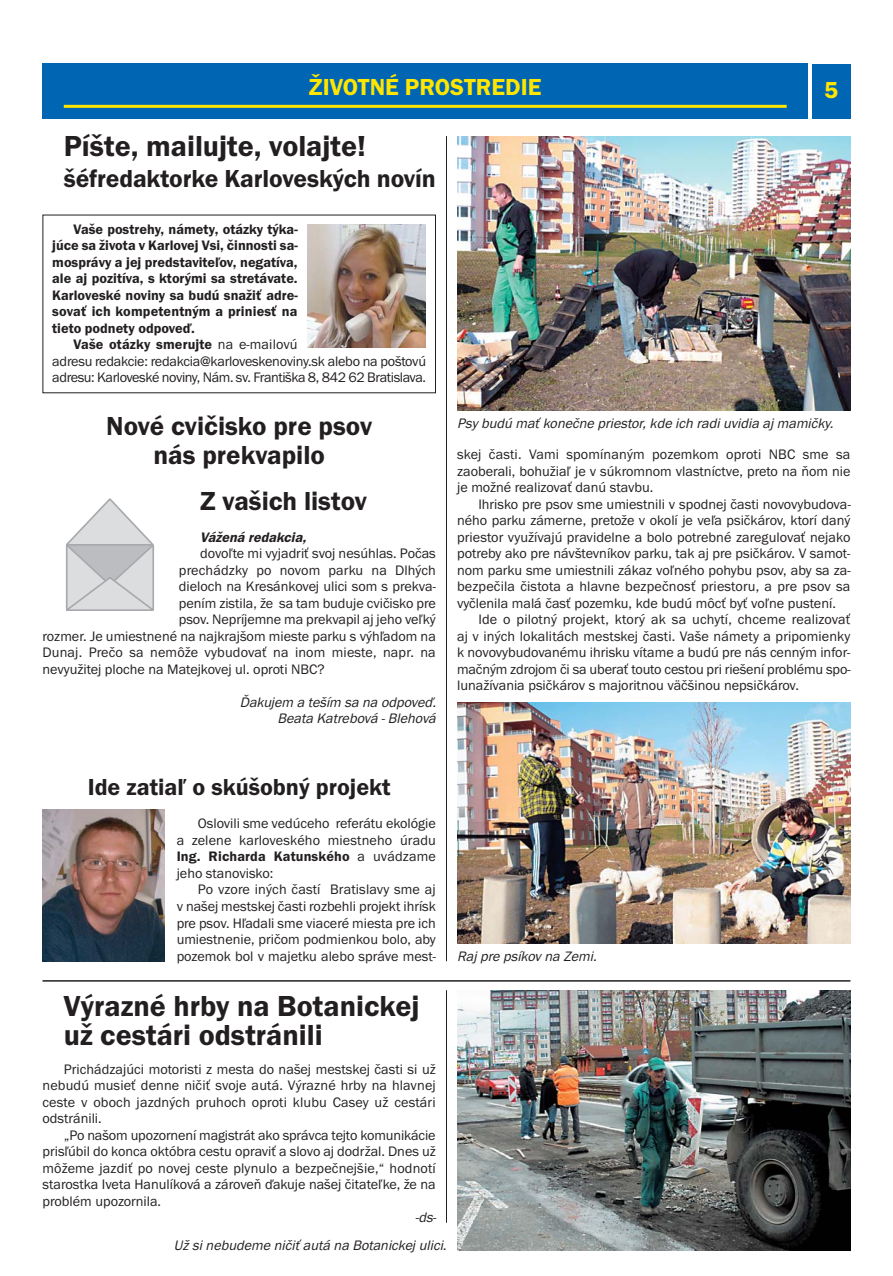
<style>
.page{position:relative;width:893px;height:1276px;background:#fff}
.page>*{position:absolute;margin:0;border:0;box-sizing:border-box;transform-origin:0 0}
.t1{font:600 30px/28.5px "Franklin Got Itc TCE";color:#231f20}
.t2{font:600 27px/28.5px "Franklin Got Itc TCE";color:#231f20;text-align:center}
.t3{font:600 25.5px "Franklin Got Itc TCE";letter-spacing:-.005em;color:#231f20}
.t4{font:600 24px "Franklin Got Itc TCE";color:#231f20}
.t5{font:600 24px "Franklin Got Itc TCE";color:#ffe600}
.t6{font:14.25px/16.5px "Franklin Got Itc TCE";color:#231f20;text-align:justify}
.t7{font:600 14.25px/16.5px "Franklin Got Itc TCE";letter-spacing:.01em;color:#231f20;text-align:justify}
.t8{font:italic 14.25px/16.5px "Franklin Got Itc TCE";color:#231f20;text-align:right}
.t9{font:14.25px/16.5px "Franklin Got Itc TCE";letter-spacing:-.03em;color:#231f20}
.t10{font:italic 600 14.25px "Franklin Got Itc TCE";color:#231f20}
.s1{font-weight:600}
</style>
<div class="page">
<div style="left:43px;top:64px;width:765px;height:55px;background:#0066b3"></div>
<hr style="left:64px;top:105px;width:723px;height:3px;background:#ffe600">
<div style="left:812px;top:64px;width:38px;height:54px;background:#0066b3"></div>
<hr style="left:43px;top:980px;width:807px;height:1px;background:#231f20">
<hr style="left:446px;top:990px;width:1px;height:232px;background:#231f20">
<svg style="left:65px;top:498px;width:89px;height:113px"></svg>
<hr style="left:446px;top:136px;width:1px;height:825px;background:#231f20">
<img style="left:307px;top:224px;width:118px;height:124px">
<img style="left:43px;top:810px;width:122px;height:151px">
<img style="left:457px;top:136px;width:393px;height:274px">
<img style="left:457px;top:702px;width:393px;height:241px">
<img style="left:457px;top:990px;width:393px;height:260px">
<h3 class="t5" style="left:309px;top:79px;width:234px">ŽIVOTNÉ PROSTREDIE</h3>
<h3 class="t5" style="left:824px;top:82px;width:16px">5</h3>
<h1 class="t1" style="left:64px;top:134px;width:304px">Píšte, mailujte, volajte!</h1>
<h3 class="t3" style="left:64px;top:170px;width:374px">šéfredaktorke Karloveských novín</h3>
<p class="t7" style="left:52px;top:222px;width:247px;text-indent:21px">Vaše postrehy, námety, otázky týka&shy;júce sa života v Karlovej Vsi, činnosti sa&shy;mosprávy a jej predstaviteľov, negatíva, ale aj pozitíva, s ktorými sa stretávate.<br>Karloveské noviny sa budú snažiť adre&shy;sovať ich kompetentným a priniesť na tieto podnety odpoveď.</p>
<p class="t9" style="left:52px;top:338px;width:375px;text-indent:21px"><span class="s1">Vaše otázky smerujte</span> na e-mailovú<br>adresu redakcie: redakcia@karloveske noviny.sk alebo na poš to vú adresu: Kar loveské noviny, Nám. sv. Františka 8, 842 62 Bratislava.</p>
<h2 class="t2" style="left:106px;top:414px;width:267px">Nové cvičisko pre psov nás prekvapilo</h2>
<h2 class="t2" style="left:200px;top:489px;width:168px">Z vašich listov</h2>
<p class="t10" style="left:200px;top:532px;width:110px">Vážená redakcia,</p>
<p class="t6" style="left:200px;top:547px;width:237px">dovoľte mi vyjadriť svoj nesúhlas. Počas</p>
<p class="t6" style="left:179px;top:563px;width:258px">prechádzky po novom parku na Dlhých</p>
<p class="t6" style="left:179px;top:580px;width:258px">dieloch na Kresánkovej ulici som s prekva-</p>
<p class="t6" style="left:179px;top:596px;width:258px">pením zistila, že sa tam buduje cvičisko pre</p>
<p class="t6" style="left:179px;top:613px;width:258px">psov. Nepríjemne ma prekvapil aj jeho veľký</p>
<p class="t6" style="left:43px;top:629px;width:395px">rozmer. Je umiestnené na najkrajšom mieste parku s výhľadom na</p>
<p class="t6" style="left:43px;top:646px;width:395px">Dunaj. Prečo sa nemôže vybudovať na inom mieste, napr. na</p>
<p class="t6" style="left:43px;top:662px;width:284px">nevyužitej ploche na Matejkovej ul. oproti NBC?</p>
<p class="t8" style="left:240px;top:695px;width:200px">Ďakujem a teším sa na odpoveď.<br>Beata Katrebová - Blehová</p>
<p class="t8" style="left:457px;top:416px;width:380px">Psy budú mať konečne priestor, kde ich radi uvidia aj mamičky.</p>
<p class="t6" style="left:457px;top:448px;width:395px">skej časti. Vami spomínaným pozemkom oproti NBC sme sa zaoberali, bohužiaľ je v súkromnom vlastníctve, preto na ňom nie je možné realizovať danú stavbu.</p>
<p class="t6" style="left:457px;top:497px;width:395px;text-indent:21px">Ihrisko pre psov sme umiestnili v spodnej časti novovybudova&shy;ného parku zámerne, pretože v okolí je veľa psičkárov, ktorí daný priestor využívajú pravidelne a bolo potrebné zaregulovať nejako potreby ako pre návštevníkov parku, tak aj pre psičkárov. V samot&shy;nom parku sme umiestnili zákaz voľného pohybu psov, aby sa za&shy;bezpečila čistota a hlavne bezpečnosť priestoru, a pre psov sa vyčlenila malá časť pozemku, kde budú môcť byť voľne pustení.</p>
<p class="t6" style="left:457px;top:613px;width:395px;text-indent:21px">Ide o pilotný projekt, ktorý ak sa uchytí, chceme realizovať aj v iných lokalitách mestskej časti. Vaše námety a pripomienky k novovybudovanému ihrisku vítame a budú pre nás cenným infor&shy;mačným zdrojom či sa uberať touto cestou pri riešení problému spo&shy;lunažívania psičkárov s majoritnou väčšinou nepsičkárov.</p>
<h3 class="t4" style="left:88px;top:779px;width:304px">Ide zatiaľ o skúšobný projekt</h3>
<p class="t6" style="left:177px;top:817px;width:261px;text-indent:21px">Oslovili sme vedúceho referátu ekológie a zelene karloveského miestneho úradu <span class="s1">Ing. Richarda Katunského</span> a uvádzame jeho stanovisko:</p>
<p class="t6" style="left:177px;top:883px;width:261px;text-indent:21px">Po vzore iných častí Bratislavy sme aj v našej mestskej časti rozbehli projekt ihrísk pre psov. Hľadali sme viaceré miesta pre ich umiestnenie, pričom podmienkou bolo, aby pozemok bol v majetku alebo správe mest-</p>
<h1 class="t1" style="left:64px;top:994px;width:357px">Výrazné hrby na Botanickej už cestári odstránili</h1>
<p class="t6" style="left:43px;top:1062px;width:395px;text-indent:21px">Prichádzajúci motoristi z mesta do našej mestskej časti si už nebudú musieť denne ničiť svoje autá. Výrazné hrby na hlavnej ceste v oboch jazdných pruhoch oproti klubu Casey už cestári odstránili.</p>
<p class="t6" style="left:43px;top:1128px;width:395px;text-indent:21px">„Po našom upozornení magistrát ako správca tejto komunikácie prisľúbil do konca októbra cestu opraviť a slovo aj dodržal. Dnes už môžeme jazdiť po novej ceste plynulo a bezpečnejšie,“ hodnotí starostka Iveta Hanulíková a zároveň ďakuje našej čitateľke, že na problém upozornila.</p>
<p class="t8" style="left:415px;top:1210px;width:25px">-ds-</p>
<p class="t8" style="left:174px;top:1238px;width:277px">Už si nebudeme ničiť autá na Botanickej ulici.</p>
<p class="t8" style="left:457px;top:949px;width:144px">Raj pre psíkov na Zemi.</p>
</div>
